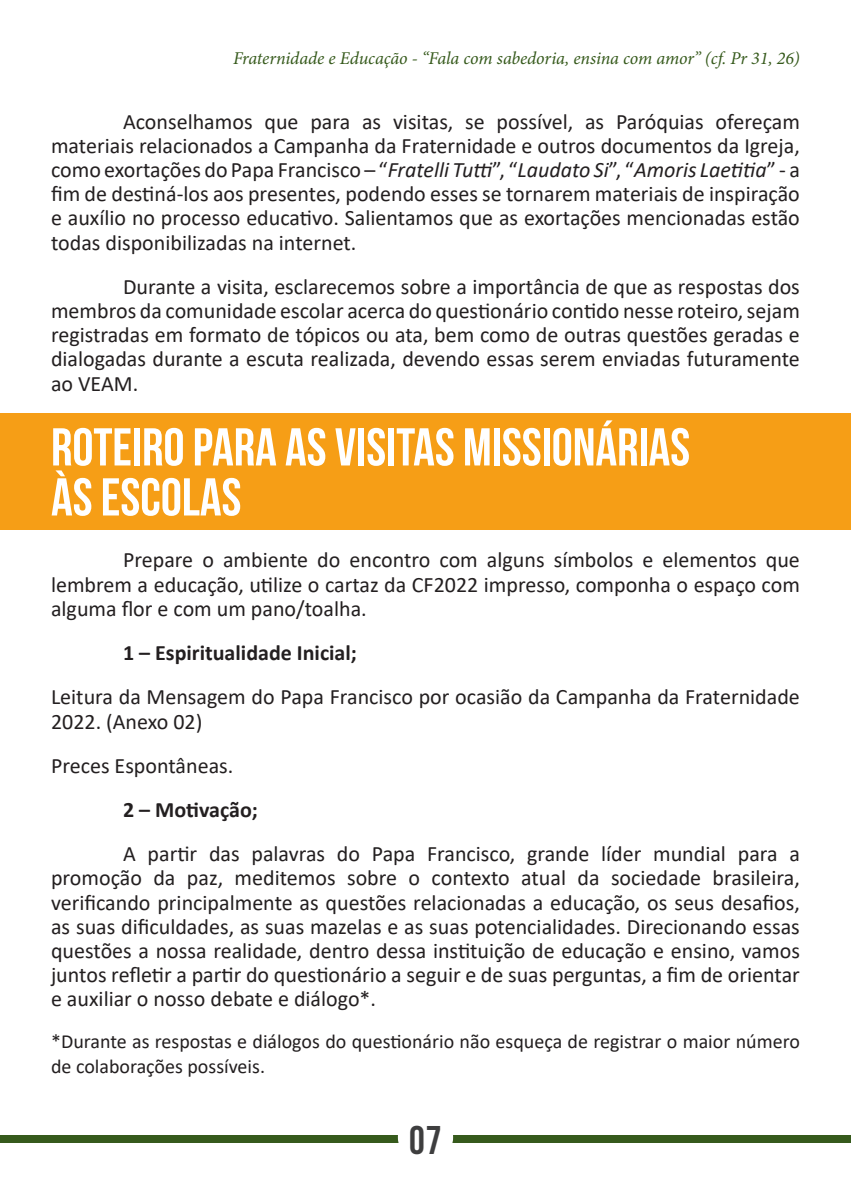
<style>
.page{position:relative;width:851px;height:1191px;background:#fff}
.page>*{position:absolute;margin:0;border:0;box-sizing:border-box;transform-origin:0 0}
.t1{font:53.2px/50px "Bebas Neue";color:#fff}
.t2{font:700 40px "Bebas Neue";color:#3e3e3f}
.t3{font:22px/24.2px "Calibri";color:#231f20;text-align:justify}
.t4{font:700 22px "Calibri";color:#231f20}
.t5{font:20px/24.2px "Calibri";color:#231f20}
.t6{font:italic 18px "Minion Pro";letter-spacing:-.005em;color:#365a1c}
.s1{font-style:italic}
</style>
<div class="page">
<div style="left:0;top:1135px;width:850px;height:7px;background:#365a1c"></div>
<div style="left:0;top:471px;width:850px;height:59px;background:#f69e16"></div>
<div style="left:398px;top:1109px;width:55px;height:55px;background:#fff;border-radius:50%"></div>
<div style="left:0;top:412px;width:850px;height:59px;background:#f69e16"></div>
<p class="t6" style="left:233px;top:46px;width:568px">Fraternidade e Educação - “Fala com sabedoria, ensina com amor” (cf. Pr 31, 26)</p>
<p class="t3" style="left:51px;top:109px;width:750px;text-indent:72px">Aconselhamos que para as visitas, se possível, as Paróquias ofereçam materiais relacionados a Campanha da Fraternidade e outros documentos da Igreja, como exortações do Papa Francisco – “<span class="s1">Fratelli Tutti</span>”, “<span class="s1">Laudato Si</span>”, “<span class="s1">Amoris Laetitia</span>” - a fim de destiná-los aos presentes, podendo esses se tornarem materiais de inspiração e auxílio no processo educativo. Salientamos que as exortações mencionadas estão todas disponibilizadas na internet.</p>
<p class="t3" style="left:51px;top:274px;width:750px;text-indent:72px">Durante a visita, esclarecemos sobre a importância de que as respostas dos membros da comunidade escolar acerca do questionário contido nesse roteiro, sejam registradas em formato de tópicos ou ata, bem como de outras questões geradas e dialogadas durante a escuta realizada, devendo essas serem enviadas futuramente ao VEAM.</p>
<h1 class="t1" style="left:51px;top:421px;width:640px">ROTEIRO PARA AS VISITAS MISSIONÁRIAS<br>ÀS ESCOLAS</h1>
<p class="t3" style="left:51px;top:547px;width:750px;text-indent:72px">Prepare o ambiente do encontro com alguns símbolos e elementos que lembrem a educação, utilize o cartaz da CF2022 impresso, componha o espaço com alguma flor e com um pano/toalha.</p>
<p class="t4" style="left:123px;top:637px;width:235px">1 – Espiritualidade Inicial;</p>
<p class="t3" style="left:51px;top:684px;width:750px">Leitura da Mensagem do Papa Francisco por ocasião da Campanha da Fraternidade<br>2022. (Anexo 02)</p>
<p class="t3" style="left:51px;top:752px;width:184px">Preces Espontâneas.</p>
<p class="t4" style="left:123px;top:794px;width:136px">2 – Motivação;</p>
<p class="t3" style="left:51px;top:841px;width:750px;text-indent:72px">A partir das palavras do Papa Francisco, grande líder mundial para a promoção da paz, meditemos sobre o contexto atual da sociedade brasileira, verificando principalmente as questões relacionadas a educação, os seus desafios, as suas dificuldades, as suas mazelas e as suas potencialidades. Direcionando essas questões a nossa realidade, dentro dessa instituição de educação e ensino, vamos juntos refletir a partir do questionário a seguir e de suas perguntas, a fim de orientar e auxiliar o nosso debate e diálogo*.</p>
<p class="t5" style="left:51px;top:1029px;width:750px">*Durante as respostas e diálogos do questionário não esqueça de registrar o maior número de colaborações possíveis.</p>
<h2 class="t2" style="left:409px;top:1118px;width:34px">07</h2>
</div>
